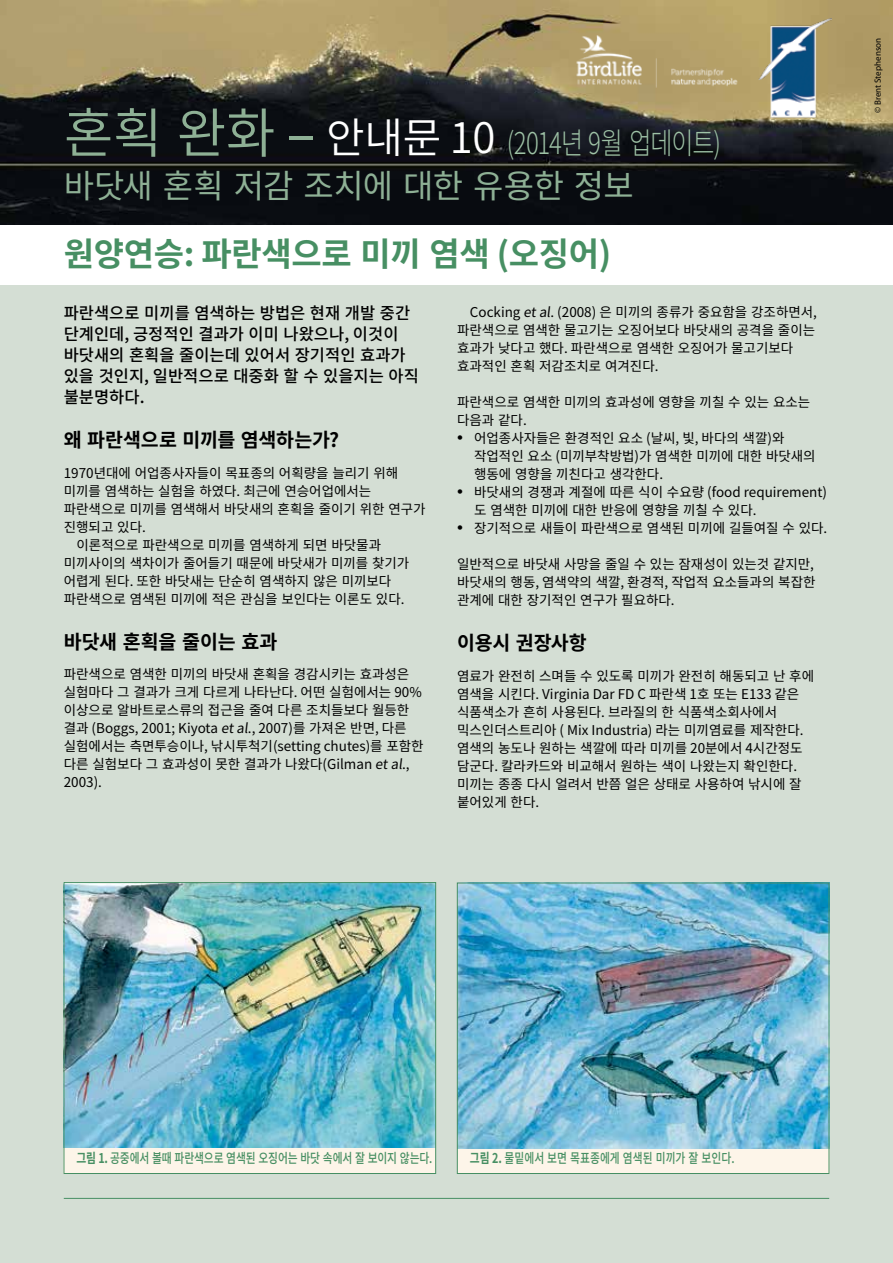
<style>
.page{position:relative;width:893px;height:1263px;background:#fff}
.page>*{position:absolute;margin:0;border:0;box-sizing:border-box;transform-origin:0 0}
.t1{font:54px "Source Han Sans KR";color:#8eb095}
.t2{font:700 33px "Source Han Sans KR";letter-spacing:-.01em;color:#478f63}
.t3{font:33px "Source Han Sans KR";letter-spacing:-.015em;color:#8eb095}
.t4{font:300 30px "Source Han Sans KR";letter-spacing:-.045em;color:#9ec2a6;scale:.8 1}
.t5{font:700 19.5px "Source Han Sans KR";letter-spacing:-.01em;color:#000}
.t6{font:500 16.5px/21px "Source Han Sans KR";color:#000}
.t7{font:13.5px/18px "Source Han Sans KR";color:#000}
.t8{font:500 13.5px "Source Han Sans KR";letter-spacing:-.015em;color:#478f63;scale:.8 1}
.t9{font:9px "Myriad Pro";color:#000}
.s1{font-size:42px;color:#fff}
.s2{font-family:"Myriad Pro";font-size:21px}
.s3{font-weight:700}
</style>
<div class="page">
<div style="left:0;top:285px;width:893px;height:978px;background:#d4ded4"></div>
<hr style="left:64px;top:1198px;width:765px;height:1px;background:#478f63">
<img style="left:0;top:0;width:893px;height:225px">
<div style="left:457px;top:1148px;width:372px;height:26px;background:#fdf5e9"></div>
<div style="left:64px;top:1148px;width:372px;height:26px;background:#fdf5e9"></div>
<img style="left:66px;top:884px;width:368px;height:264px">
<img style="left:459px;top:885px;width:368px;height:263px">
<div style="left:457px;top:883px;width:372px;height:291px;border:1px solid #478f63"></div>
<div style="left:64px;top:882px;width:372px;height:292px;border:1px solid #478f63"></div>
<img style="left:574px;top:32px;width:165px;height:57px">
<img style="left:757px;top:15px;width:74px;height:105px">
<h1 class="t1" style="left:64px;top:103px;width:433px">혼획 완화 – <span class="s1">안내문 10</span></h1>
<h2 class="t3" style="left:64px;top:167px;width:572px">바닷새 혼획 저감 조치에 대한 유용한 정보</h2>
<h2 class="t2" style="left:64px;top:235px;width:549px">원양연승: 파란색으로 미끼 염색 (오징어)</h2>
<h3 class="t4" style="left:507px;top:126px;width:269px">(2014년 9월 업데이트)</h3>
<p class="t6" style="left:64px;top:303px;width:357px">파란색으로 미끼를 염색하는 방법은 현재 개발 중간 단계인데, 긍정적인 결과가 이미 나왔으나, 이것이 바닷새의 혼획을 줄이는데 있어서 장기적인 효과가 있을 것인지, 일반적으로 대중화 할 수 있을지는 아직 불분명하다.</p>
<h3 class="t5" style="left:64px;top:429px;width:277px">왜 파란색으로 미끼를 염색하는가?</h3>
<p class="t7" style="left:64px;top:464px;width:336px">1970년대에 어업종사자들이 목표종의 어획량을 늘리기 위해</p>
<p class="t7" style="left:64px;top:482px;width:309px">미끼를 염색하는 실험을 하였다. 최근에 연승어업에서는</p>
<p class="t7" style="left:64px;top:500px;width:363px">파란색으로 미끼를 염색해서 바닷새의 혼획을 줄이기 위한 연구가</p>
<p class="t7" style="left:64px;top:518px;width:84px">진행되고 있다.</p>
<p class="t7" style="left:77px;top:536px;width:306px">이론적으로 파란색으로 미끼를 염색하게 되면 바닷물과</p>
<p class="t7" style="left:64px;top:554px;width:347px">미끼사이의 색차이가 줄어들기 때문에 바닷새가 미끼를 찾기가</p>
<p class="t7" style="left:64px;top:572px;width:329px">어렵게 된다. 또한 바닷새는 단순히 염색하지 않은 미끼보다</p>
<p class="t7" style="left:64px;top:590px;width:342px">파란색으로 염색된 미끼에 적은 관심을 보인다는 이론도 있다.</p>
<h3 class="t5" style="left:64px;top:630px;width:215px">바닷새 혼획을 줄이는 효과</h3>
<p class="t7" style="left:64px;top:666px;width:361px">파란색으로 염색한 미끼의 바닷새 혼획을 경감시키는 효과성은 실험마다 그 결과가 크게 다르게 나타난다. 어떤 실험에서는 90% 이상으로 알바트로스류의 접근을 줄여 다른 조치들보다 월등한 결과 (Boggs, 2001; Kiyota etal., 2007)를 가져온 반면, 다른 실험에서는 측면투승이나, 낚시투척기(setting chutes)를 포함한 다른 실험보다 그 효과성이 못한 결과가 나왔다(Gilman etal.,<br>2003).</p>
<p class="t7" style="left:457px;top:303px;width:361px;text-indent:13px">Cocking etal. (2008) 은 미끼의 종류가 중요함을 강조하면서, 파란색으로 염색한 물고기는 오징어보다 바닷새의 공격을 줄이는 효과가 낮다고 했다. 파란색으로 염색한 오징어가 물고기보다 효과적인 혼획 저감조치로 여겨진다.</p>
<p class="t7" style="left:457px;top:393px;width:355px">파란색으로 염색한 미끼의 효과성에 영향을 끼칠 수 있는 요소는 다음과 같다.</p>
<p class="t7" style="left:474px;top:429px;width:343px;text-indent:-17px"><span class="s2">•</span> 어업종사자들은 환경적인 요소 (날씨, 빛, 바다의 색깔)와 작업적인 요소 (미끼부착방법)가 염색한 미끼에 대한 바닷새의 행동에 영향을 끼친다고 생각한다.</p>
<p class="t7" style="left:474px;top:483px;width:354px;text-indent:-17px"><span class="s2">•</span> 바닷새의 경쟁과 계절에 따른 식이 수요량 (food requirement) 도 염색한 미끼에 대한 반응에 영향을 끼칠 수 있다.</p>
<p class="t7" style="left:457px;top:519px;width:372px"><span class="s2">•</span> 장기적으로 새들이 파란색으로 염색된 미끼에 길들여질 수 있다.</p>
<p class="t7" style="left:457px;top:555px;width:360px;text-align:justify">일반적으로 바닷새 사망을 줄일 수 있는 잠재성이 있는것 같지만, 바닷새의 행동, 염색약의 색깔, 환경적, 작업적 요소들과의 복잡한 관계에 대한 장기적인 연구가 필요하다.</p>
<h3 class="t5" style="left:457px;top:632px;width:131px">이용시 권장사항</h3>
<p class="t7" style="left:457px;top:667px;width:358px">염료가 완전히 스며들 수 있도록 미끼가 완전히 해동되고 난 후에 염색을 시킨다. Virginia Dar FD C 파란색 1호 또는 E133 같은 식품색소가 흔히 사용된다. 브라질의 한 식품색소회사에서 믹스인더스트리아 ( Mix Industria) 라는 미끼염료를 제작한다. 염색의 농도나 원하는 색깔에 따라 미끼를 20분에서 4시간정도 담군다. 칼라카드와 비교해서 원하는 색이 나왔는지 확인한다. 미끼는 종종 다시 얼려서 반쯤 얼은 상태로 사용하여 낚시에 잘 붙어있게 한다.</p>
<p class="t9" style="left:872px;top:113px;width:77px;rotate:-90deg">© Brent Stephenson</p>
<p class="t8" style="left:77px;top:1150px;width:446px"><span class="s3">그림 1.</span> 공중에서 볼때 파란색으로 염색된 오징어는 바닷 속에서 잘 보이지 않는다.</p>
<p class="t8" style="left:470px;top:1151px;width:332px"><span class="s3">그림 2.</span> 물밑에서 보면 목표종에게 염색된 미끼가 잘 보인다.</p>
</div>
